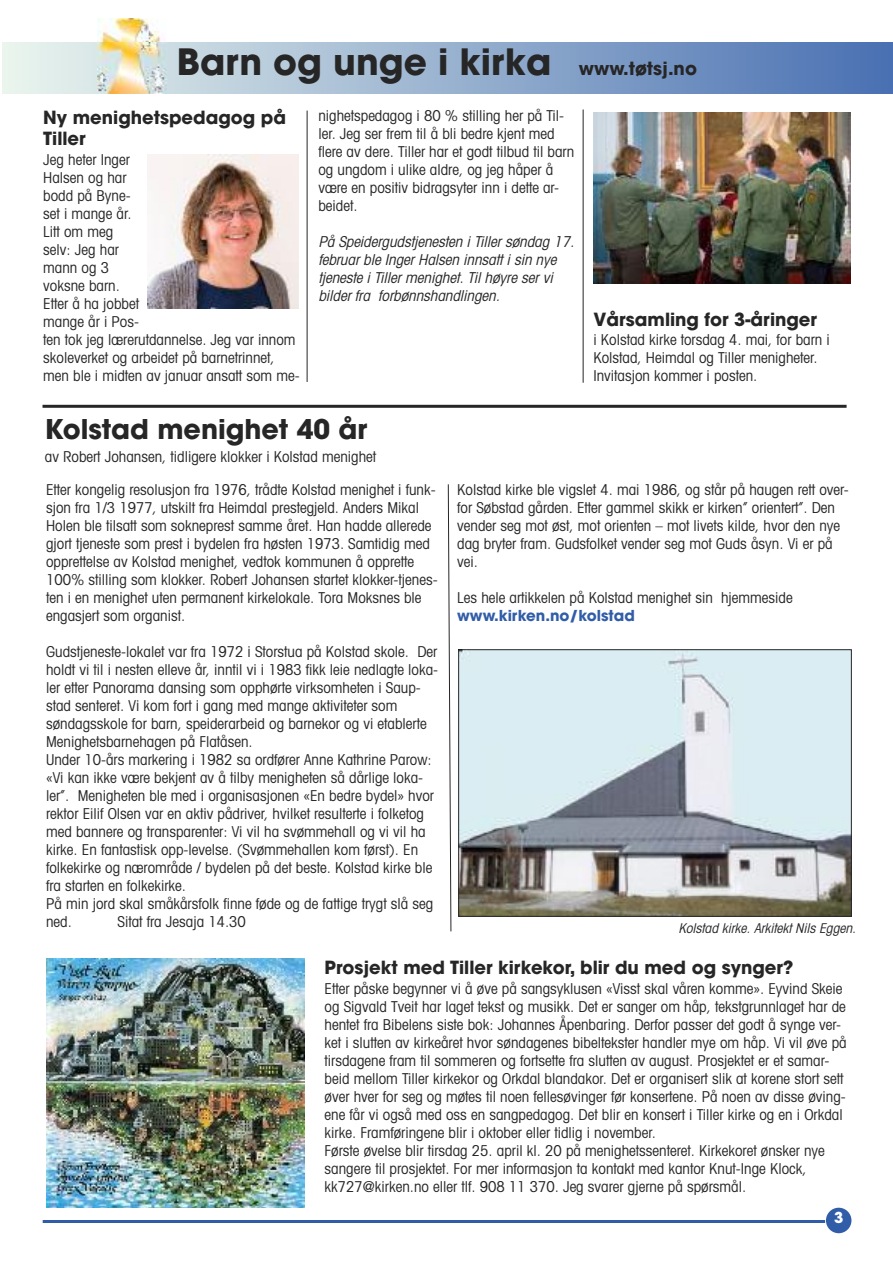
<style>
.page{position:relative;width:893px;height:1263px;background:#fff}
.page>*{position:absolute;margin:0;border:0;box-sizing:border-box;transform-origin:0 0}
.t1{font:700 36px "Avant Garde";color:#272627}
.t2{font:700 27px "Avant Garde";color:#272627}
.t3{font:700 18px/21.6px "Avant Garde";color:#272627}
.t4{font:condensed 15px/18px "Avant Garde";color:#272627}
.t5{font:italic condensed 15px/18px "Avant Garde";color:#272627}
.t6{font:700 15px "Avant Garde";color:#315da8}
.t7{font:700 15px "Avant Garde";color:#fff}
.t8{font:italic condensed 13.5px "Avant Garde";color:#272627}
.s1{font-size:18px}
</style>
<div class="page">
<div style="left:826px;top:1208px;width:25px;height:25px;background:#315da8;border-radius:50%"></div>
<hr style="left:43px;top:1220px;width:782px;height:3px;background:#315da8">
<div style="left:2px;top:43px;width:891px;height:51px;background:linear-gradient(to right,#ebf5ee,#4970b2)"></div>
<img style="left:97px;top:18px;width:70px;height:76px">
<img style="left:460px;top:651px;width:390px;height:264px">
<div style="left:458px;top:649px;width:394px;height:268px;border:1px solid #272627"></div>
<img style="left:147px;top:154px;width:152px;height:155px">
<img style="left:593px;top:112px;width:257px;height:171px">
<img style="left:47px;top:958px;width:257px;height:250px">
<hr style="left:307px;top:111px;width:1px;height:271px;background:#272627">
<hr style="left:583px;top:110px;width:1px;height:273px;background:#272627">
<svg style="left:448px;top:484px;width:3px;height:447px"></svg>
<hr style="left:43px;top:405px;width:804px;height:3px;background:#272627">
<h1 class="t1" style="left:177px;top:49px;width:522px">Barn og unge i kirka <span class="s1">www.tøtsj.no</span></h1>
<p class="t3" style="left:43px;top:109px;width:244px">Ny menighetspedagog på<br>Tiller</p>
<p class="t4" style="left:43px;top:152px;width:258px">Jeg heter Inger<br>Halsen og har<br>bodd på Byne-<br>set i mange år.<br>Litt om meg<br>selv: Jeg har<br>mann og 3<br>voksne barn.<br>Etter å ha jobbet<br>mange år i Pos-<br>ten tok jeg lærerutdannelse. Jeg var innom skoleverket og arbeidet på barnetrinnet, men ble i midten av januar ansatt som me-</p>
<p class="t4" style="left:318px;top:108px;width:257px">nighetspedagog i 80 % stilling her på Til&shy;ler. Jeg ser frem til å bli bedre kjent med flere av dere. Tiller har et godt tilbud til barn og ungdom i ulike aldre, og jeg håper å være en positiv bidragsyter inn i dette ar&shy;beidet.</p>
<p class="t5" style="left:318px;top:234px;width:260px">På Speidergudstjenesten i Tiller søndag 17. februar ble Inger Halsen innsatt i sin nye tjeneste i Tiller menighet. Til høyre ser vi bilder fra forbønnshandlingen.</p>
<p class="t3" style="left:593px;top:310px;width:225px">Vårsamling for 3-åringer</p>
<p class="t4" style="left:593px;top:332px;width:238px">i Kolstad kirke torsdag 4. mai, for barn i<br>Kolstad, Heimdal og Tiller menigheter.<br>Invitasjon kommer i posten.</p>
<h2 class="t2" style="left:45px;top:419px;width:324px">Kolstad menighet 40 år</h2>
<p class="t4" style="left:45px;top:449px;width:333px">av Robert Johansen, tidligere klokker i Kolstad menighet</p>
<p class="t4" style="left:46px;top:482px;width:393px">Etter kongelig resolusjon fra 1976, trådte Kolstad menighet i funk&shy;sjon fra 1/3 1977, utskilt fra Heimdal prestegjeld. Anders Mikal Holen ble tilsatt som sokneprest samme året. Han hadde allerede gjort tjeneste som prest i bydelen fra høsten 1973. Samtidig med opprettelse av Kolstad menighet, vedtok kommunen å opprette 100% stilling som klokker. Robert Johansen startet klokker-tjenes&shy;ten i en menighet uten permanent kirkelokale. Tora Moksnes ble engasjert som organist.</p>
<p class="t4" style="left:46px;top:644px;width:394px">Gudstjeneste-lokalet var fra 1972 i Storstua på Kolstad skole. Der holdt vi til i nesten elleve år, inntil vi i 1983 fikk leie nedlagte loka&shy;ler etter Panorama dansing som opphørte virksomheten i Saup&shy;stad senteret. Vi kom fort i gang med mange aktiviteter som søndagsskole for barn, speiderarbeid og barnekor og vi etablerte Menighetsbarnehagen på Flatåsen.<br>Under 10-års markering i 1982 sa ordfører Anne Kathrine Parow: «Vi kan ikke være bekjent av å tilby menigheten så dårlige loka&shy;ler”. Menigheten ble med i organisasjonen «En bedre bydel» hvor rektor Eilif Olsen var en aktiv pådriver, hvilket resulterte i folketog med bannere og transparenter: Vi vil ha svømmehall og vi vil ha kirke. En fantastisk opp-levelse. (Svømmehallen kom først). En folkekirke og nærområde / bydelen på det beste. Kolstad kirke ble fra starten en folkekirke.<br>På min jord skal småkårsfolk finne føde og de fattige trygt slå seg ned.</p>
<p class="t4" style="left:457px;top:482px;width:393px">Kolstad kirke ble vigslet 4. mai 1986, og står på haugen rett over&shy;for Søbstad gården. Etter gammel skikk er kirken” orientert”. Den vender seg mot øst, mot orienten – mot livets kilde, hvor den nye dag bryter fram. Gudsfolket vender seg mot Guds åsyn. Vi er på vei.</p>
<p class="t4" style="left:457px;top:590px;width:337px">Les hele artikkelen på Kolstad menighet sin hjemmeside</p>
<p class="t6" style="left:457px;top:610px;width:179px">www.kirken.no/kolstad</p>
<p class="t4" style="left:118px;top:914px;width:130px">Sitat fra Jesaja 14.30</p>
<p class="t8" style="left:678px;top:923px;width:182px">Kolstad kirke. Arkitekt Nils Eggen.</p>
<p class="t3" style="left:325px;top:959px;width:470px">Prosjekt med Tiller kirkekor, blir du med og synger?</p>
<p class="t4" style="left:325px;top:980px;width:524px">Etter påske begynner vi å øve på sangsyklusen «Visst skal våren komme». Eyvind Skeie og Sigvald Tveit har laget tekst og musikk. Det er sanger om håp, tekstgrunnlaget har de hentet fra Bibelens siste bok: Johannes Åpenbaring. Derfor passer det godt å synge ver&shy;ket i slutten av kirkeåret hvor søndagenes bibeltekster handler mye om håp. Vi vil øve på tirsdagene fram til sommeren og fortsette fra slutten av august. Prosjektet er et samar&shy;beid mellom Tiller kirkekor og Orkdal blandakor. Det er organisert slik at korene stort sett øver hver for seg og møtes til noen fellesøvinger før konsertene. På noen av disse øving&shy;ene får vi også med oss en sangpedagog. Det blir en konsert i Tiller kirke og en i Orkdal kirke. Framføringene blir i oktober eller tidlig i november.<br>Første øvelse blir tirsdag 25. april kl. 20 på menighetssenteret. Kirkekoret ønsker nye sangere til prosjektet. For mer informasjon ta kontakt med kantor Knut-Inge Klock, kk727@kirken.no eller tlf. 908 11 370. Jeg svarer gjerne på spørsmål.</p>
<p class="t7" style="left:834px;top:1211px;width:11px">3</p>
</div>
